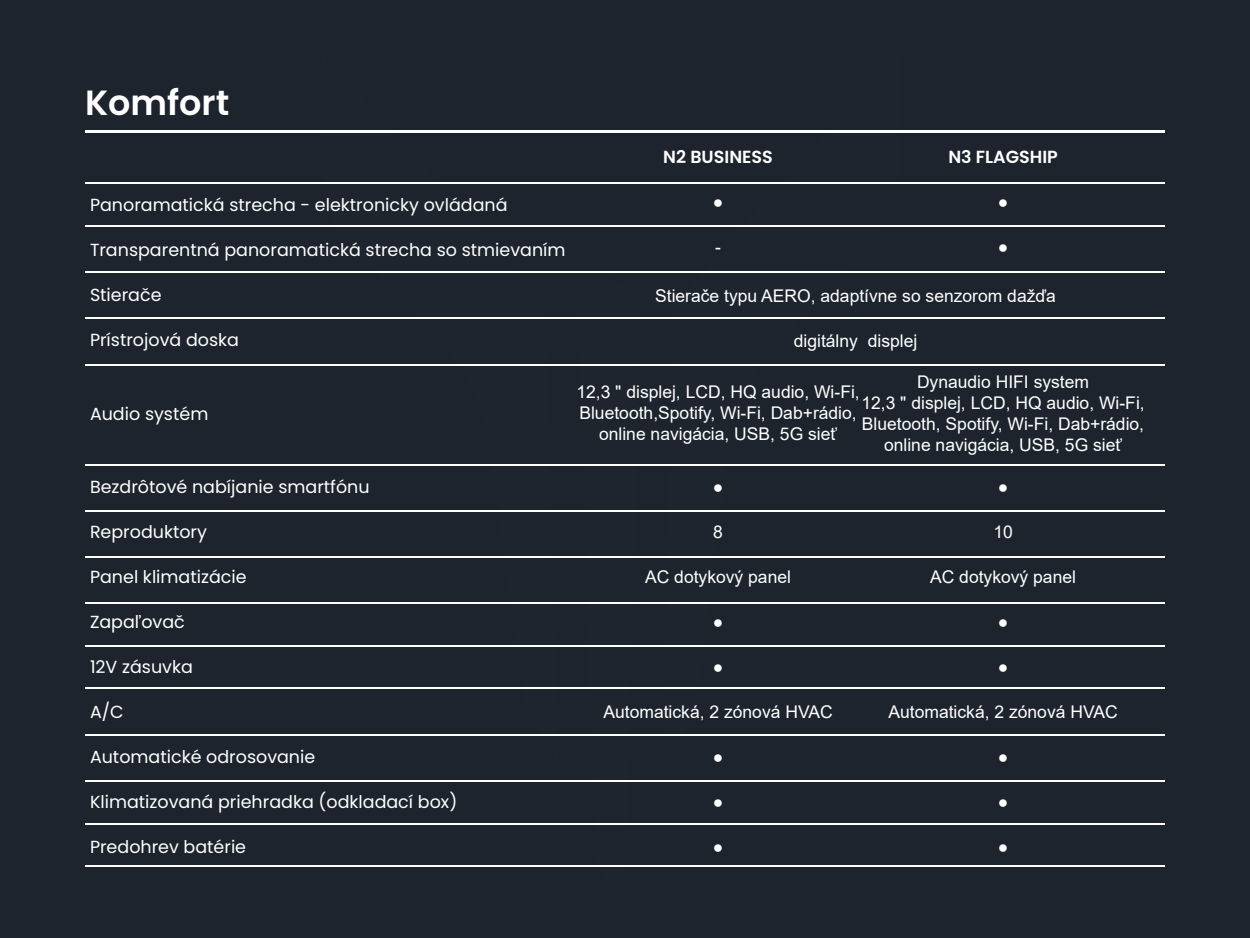
<style>
.page{position:relative;width:1250px;height:938px;background:#1d242d}
.page>*{position:absolute;margin:0;border:0;box-sizing:border-box;transform-origin:0 0}
.t1{font:600 35px "Poppins";color:#fff}
.t2{font:17.5px/21px "Arial";color:#fff;text-align:center}
.t3{font:17.5px "Poppins";color:#fff}
.t4{font:600 17.5px "Poppins";color:#fff}
</style>
<div class="page">
<svg style="left:662px;top:132px;width:237px;height:604px"></svg>
<svg style="left:321px;top:132px;width:236px;height:604px"></svg>
<svg style="left:579px;top:317px;width:61px;height:550px"></svg>
<hr style="left:85px;top:130px;width:1080px;height:2px;background:#fff">
<hr style="left:85px;top:182px;width:1080px;height:2px;background:#fff">
<hr style="left:85px;top:225px;width:1080px;height:1px;background:#fff">
<hr style="left:85px;top:271px;width:1080px;height:1px;background:#fff">
<hr style="left:85px;top:318px;width:1080px;height:1px;background:#fff">
<hr style="left:85px;top:364px;width:1080px;height:1px;background:#fff">
<hr style="left:85px;top:464px;width:1080px;height:1px;background:#fff">
<hr style="left:85px;top:510px;width:1080px;height:1px;background:#fff">
<hr style="left:85px;top:556px;width:1080px;height:2px;background:#fff">
<hr style="left:85px;top:602px;width:1080px;height:2px;background:#fff">
<hr style="left:85px;top:645px;width:1080px;height:1px;background:#fff">
<hr style="left:85px;top:688px;width:1080px;height:1px;background:#fff">
<hr style="left:85px;top:734px;width:1080px;height:1px;background:#fff">
<hr style="left:85px;top:780px;width:1080px;height:1px;background:#fff">
<hr style="left:85px;top:822px;width:1080px;height:2px;background:#fff">
<hr style="left:85px;top:865px;width:1080px;height:1px;background:#fff">
<h1 class="t1" style="left:85px;top:82px;width:146px">Komfort</h1>
<p class="t3" style="left:90px;top:195px;width:419px">Panoramatická strecha - elektronicky ovládaná</p>
<p class="t3" style="left:90px;top:240px;width:477px">Transparentná panoramatická strecha so stmievaním</p>
<p class="t3" style="left:90px;top:285px;width:73px">Stierače</p>
<p class="t3" style="left:90px;top:330px;width:151px">Prístrojová doska</p>
<p class="t3" style="left:90px;top:404px;width:120px">Audio systém</p>
<p class="t3" style="left:90px;top:476px;width:281px">Bezdrôtové nabíjanie smartfónu</p>
<p class="t3" style="left:90px;top:521px;width:119px">Reproduktory</p>
<p class="t3" style="left:90px;top:566px;width:158px">Panel klimatizácie</p>
<p class="t3" style="left:90px;top:611px;width:96px">Zapaľovač</p>
<p class="t3" style="left:90px;top:656px;width:104px">12V zásuvka</p>
<p class="t3" style="left:90px;top:701px;width:35px">A/C</p>
<p class="t3" style="left:90px;top:746px;width:227px">Automatické odrosovanie</p>
<p class="t3" style="left:90px;top:791px;width:369px">Klimatizovaná priehradka (odkladací box)</p>
<p class="t3" style="left:90px;top:836px;width:158px">Predohrev batérie</p>
<p class="t4" style="left:663px;top:147px;width:111px">N2 BUSINESS</p>
<p class="t2" style="left:713px;top:192px;width:12px">●</p>
<p class="t2" style="left:715px;top:236px;width:7px">-</p>
<p class="t4" style="left:948px;top:147px;width:111px">N3 FLAGSHIP</p>
<p class="t2" style="left:998px;top:191px;width:12px">●</p>
<p class="t2" style="left:998px;top:236px;width:12px">●</p>
<p class="t2" style="left:655px;top:285px;width:402px">Stierače typu AERO, adaptívne so senzorom dažďa</p>
<p class="t2" style="left:794px;top:330px;width:125px">digitálny displej</p>
<p class="t2" style="left:861px;top:371px;width:285px">Dynaudio HIFI system<br>12,3 " displej, LCD, HQ audio, Wi-Fi,<br>Bluetooth, Spotify, Wi-Fi, Dab+rádio, online navigácia, USB, 5G sieť</p>
<p class="t2" style="left:998px;top:476px;width:12px">●</p>
<p class="t2" style="left:993px;top:521px;width:21px">10</p>
<p class="t2" style="left:930px;top:566px;width:147px">AC dotykový panel</p>
<p class="t2" style="left:998px;top:611px;width:12px">●</p>
<p class="t2" style="left:998px;top:656px;width:12px">●</p>
<p class="t2" style="left:888px;top:701px;width:231px">Automatická, 2 zónová HVAC</p>
<p class="t2" style="left:998px;top:746px;width:12px">●</p>
<p class="t2" style="left:998px;top:791px;width:12px">●</p>
<p class="t2" style="left:998px;top:836px;width:12px">●</p>
<p class="t2" style="left:576px;top:382px;width:285px">12,3 " displej, LCD, HQ audio, Wi-Fi,<br>Bluetooth,Spotify, Wi-Fi, Dab+rádio, online navigácia, USB, 5G sieť</p>
<p class="t2" style="left:713px;top:476px;width:12px">●</p>
<p class="t2" style="left:713px;top:521px;width:11px">8</p>
<p class="t2" style="left:645px;top:566px;width:147px">AC dotykový panel</p>
<p class="t2" style="left:713px;top:611px;width:12px">●</p>
<p class="t2" style="left:713px;top:656px;width:12px">●</p>
<p class="t2" style="left:603px;top:701px;width:231px">Automatická, 2 zónová HVAC</p>
<p class="t2" style="left:713px;top:746px;width:12px">●</p>
<p class="t2" style="left:713px;top:791px;width:12px">●</p>
<p class="t2" style="left:713px;top:836px;width:12px">●</p>
</div>
